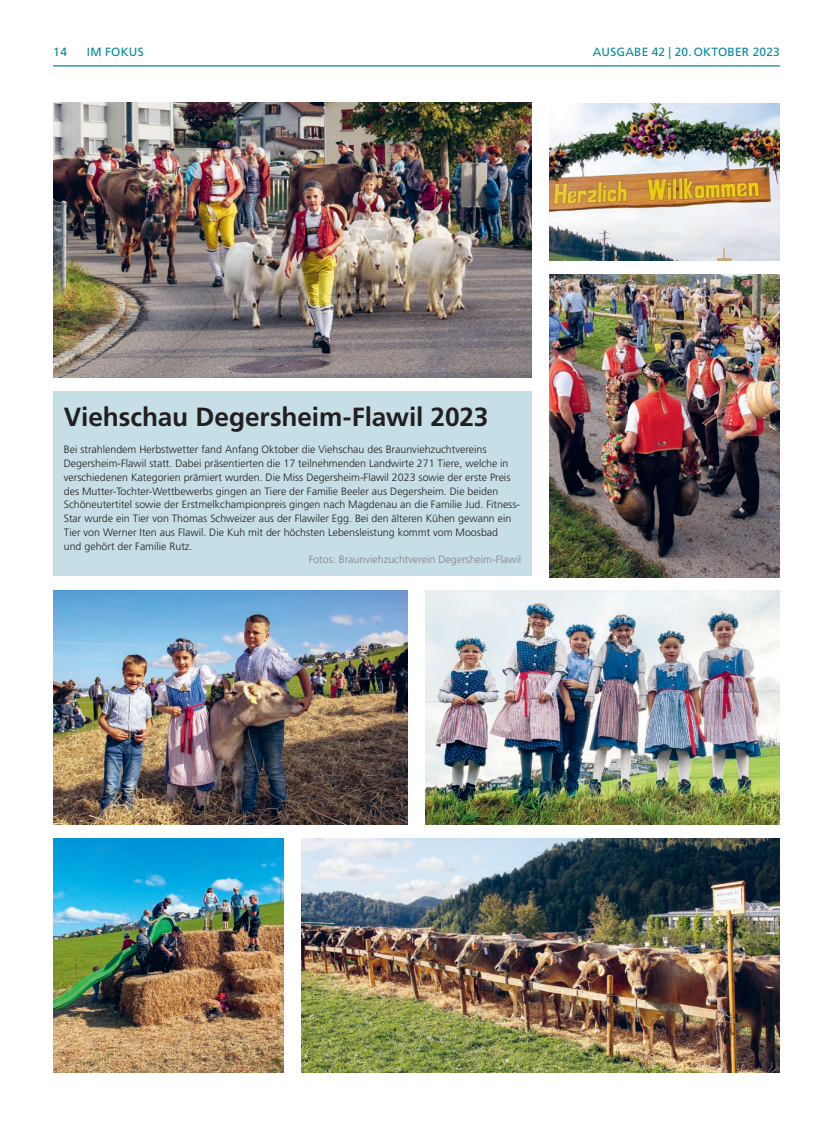
<style>
.page{position:relative;width:833px;height:1134px;background:#fff}
.page>*{position:absolute;margin:0;border:0;box-sizing:border-box;transform-origin:0 0}
.t1{font:700 26.25px "Frutiger LT Std";letter-spacing:-.005em;color:#231f20}
.t2{font:11.88px "Frutiger LT Std";letter-spacing:.02em;color:#0289a0}
.t3{font:300 10.62px/13.8px "Frutiger LT Std";color:#231f20}
.t4{font:300 10.62px "Frutiger LT Std";color:#808285}
</style>
<div class="page">
<hr style="left:53px;top:65px;width:727px;height:1px;background:#0289a0">
<div style="left:53px;top:391px;width:478px;height:185px;background:#c6dee6"></div>
<img style="left:425px;top:590px;width:355px;height:234px">
<img style="left:549px;top:274px;width:231px;height:303px">
<img style="left:301px;top:838px;width:479px;height:234px">
<img style="left:53px;top:838px;width:230px;height:234px">
<img style="left:53px;top:590px;width:354px;height:234px">
<img style="left:549px;top:104px;width:231px;height:157px">
<img style="left:53px;top:103px;width:478px;height:275px">
<p class="t2" style="left:53px;top:45px;width:15px">14</p>
<p class="t2" style="left:593px;top:45px;width:18px">AUSGABE</p>
<p class="t2" style="left:652px;top:45px;width:69px">42 | 20. OKTOBER</p>
<p class="t2" style="left:752px;top:45px;width:29px">2023</p>
<p class="t2" style="left:87px;top:45px;width:58px">IM FOKUS</p>
<h1 class="t1" style="left:64px;top:401px;width:426px">Viehschau Degersheim-Flawil 2023</h1>
<p class="t3" style="left:64px;top:443px;width:458px">Bei strahlendem Herbstwetter fand Anfang Oktober die Viehschau des Braunviehzuchtvereins Degersheim-Flawil statt. Dabei präsentierten die 17 teilnehmenden Landwirte 271 Tiere, welche in verschiedenen Kategorien prämiert wurden. Die Miss Degersheim-Flawil 2023 sowie der erste Preis des Mutter-Tochter-Wettbewerbs gingen an Tiere der Familie Beeler aus Degersheim. Die beiden Schöneutertitel sowie der Erstmelkchampionpreis gingen nach Magdenau an die Familie Jud. Fitness-Star wurde ein Tier von Thomas Schweizer aus der Flawiler Egg. Bei den älteren Kühen gewann ein Tier von Werner Iten aus Flawil. Die Kuh mit der höchsten Lebensleistung kommt vom Moosbad<br>und gehört der Familie Rutz.</p>
<p class="t4" style="left:309px;top:554px;width:214px">Fotos: Braunviehzuchtverein Degersheim-Flawil</p>
</div>
